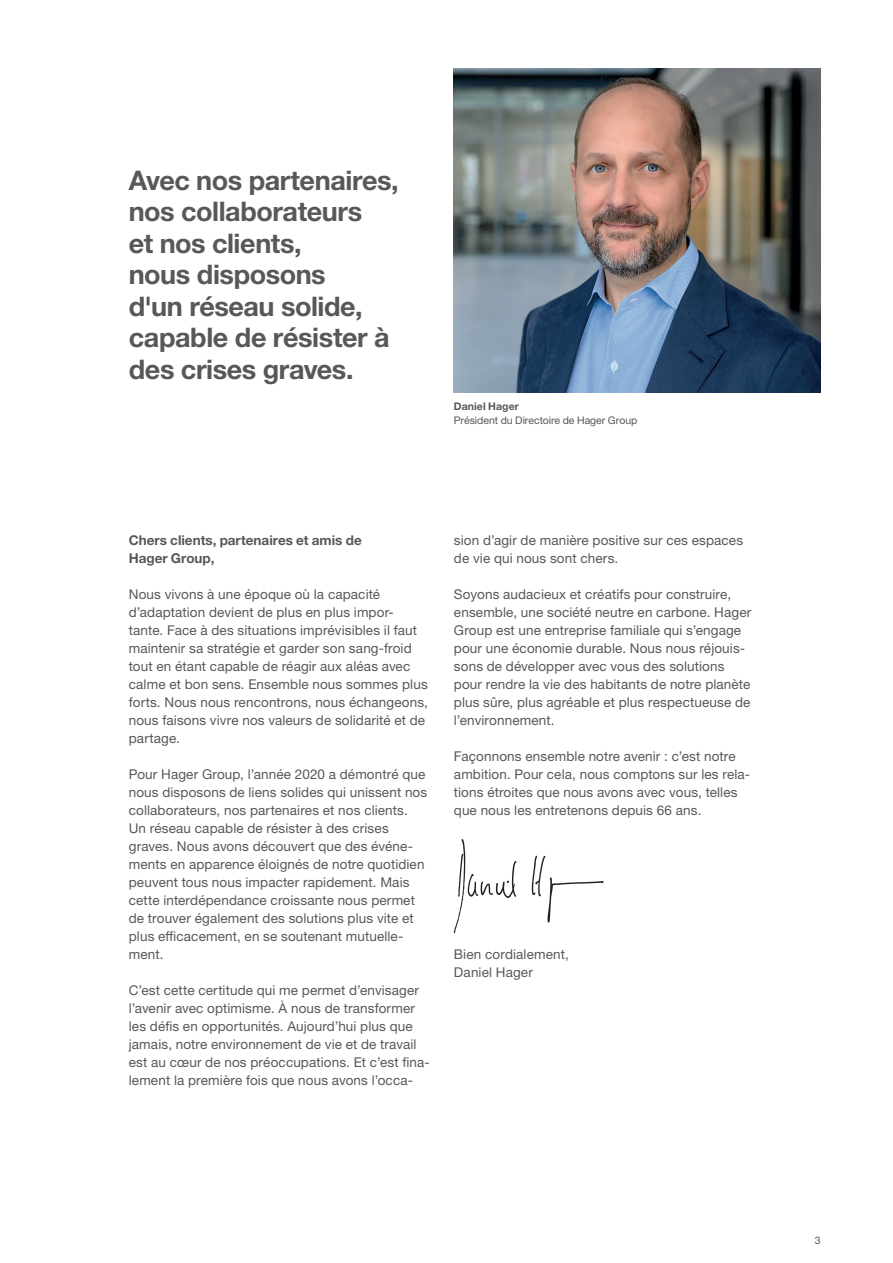
<style>
.page{position:relative;width:893px;height:1263px;background:#fff}
.page>*{position:absolute;margin:0;border:0;box-sizing:border-box;transform-origin:0 0}
.hager_Quotation_Acce{font:700 27px/31.5px "Helvetica Neue LTW1 G";letter-spacing:-.015em;color:#57585a}
.hager_Copytext_9pt_1{font:13.5px/18px "Helvetica Neue LTW1 G";letter-spacing:.01em;color:#57585a}
.hager_Copytext_9pt_1-2{font:700 13.5px/18px "Helvetica Neue LTW1 G";color:#57585a}
.hager_Marginaltext_7{font:10.5px/13.5px "Helvetica Neue LTW1 G";letter-spacing:-.005em;color:#57585a}
.s1{font-weight:700}
</style>
<div class="page">
<img style="left:454px;top:68px;width:367px;height:324px">
<img style="left:453px;top:840px;width:151px;height:94px">
<p class="hager_Quotation_Acce" style="left:129px;top:164px;width:271px">Avec nos partenaires, nos collaborateurs<br>et nos clients,<br>nous disposons<br>d'un réseau solide, capable de résister à des crises graves.</p>
<p class="hager_Marginaltext_7" style="left:454px;top:399px;width:185px"><span class="s1">Daniel Hager<br></span>Président du Directoire de Hager Group</p>
<p class="hager_Copytext_9pt_1-2" style="left:129px;top:531px;width:234px">Chers clients, partenaires et amis de<br>Hager Group,</p>
<p class="hager_Copytext_9pt_1" style="left:129px;top:585px;width:301px">Nous vivons à une époque où la capacité d’adaptation devient de plus en plus impor&shy;tante. Face à des situations imprévisibles il faut maintenir sa stratégie et garder son sang-froid tout en étant capable de réagir aux aléas avec calme et bon sens. Ensemble nous sommes plus forts. Nous nous rencontrons, nous échangeons, nous faisons vivre nos valeurs de solidarité et de partage.</p>
<p class="hager_Copytext_9pt_1" style="left:129px;top:765px;width:300px">Pour Hager Group, l’année 2020 a démontré que nous disposons de liens solides qui unissent nos collaborateurs, nos partenaires et nos clients.<br>Un réseau capable de résister à des crises graves. Nous avons découvert que des événe&shy;ments en apparence éloignés de notre quotidien peuvent tous nous impacter rapidement. Mais cette interdépendance croissante nous permet de trouver également des solutions plus vite et plus efficacement, en se soutenant mutuelle&shy;ment.</p>
<p class="hager_Copytext_9pt_1" style="left:129px;top:981px;width:302px">C’est cette certitude qui me permet d’envisager l’avenir avec optimisme. À nous de transformer les défis en opportunités. Aujourd’hui plus que jamais, notre environnement de vie et de travail est au cœur de nos préoccupations. Et c’est fina&shy;lement la première fois que nous avons l’occa-</p>
<p class="hager_Copytext_9pt_1" style="left:454px;top:531px;width:291px">sion d’agir de manière positive sur ces espaces de vie qui nous sont chers.</p>
<p class="hager_Copytext_9pt_1" style="left:454px;top:585px;width:299px">Soyons audacieux et créatifs pour construire, ensemble, une société neutre en carbone. Hager Group est une entreprise familiale qui s’engage pour une économie durable. Nous nous réjouis&shy;sons de développer avec vous des solutions pour rendre la vie des habitants de notre planète plus sûre, plus agréable et plus respectueuse de l’environnement.</p>
<p class="hager_Copytext_9pt_1" style="left:454px;top:747px;width:298px">Façonnons ensemble notre avenir : c’est notre ambition. Pour cela, nous comptons sur les rela&shy;tions étroites que nous avons avec vous, telles que nous les entretenons depuis 66 ans.</p>
<p class="hager_Copytext_9pt_1" style="left:454px;top:945px;width:116px">Bien cordialement,</p>
<p class="hager_Copytext_9pt_1" style="left:454px;top:963px;width:80px">Daniel Hager</p>
<p class="hager_Marginaltext_7" style="left:815px;top:1233px;width:7px">3</p>
</div>
